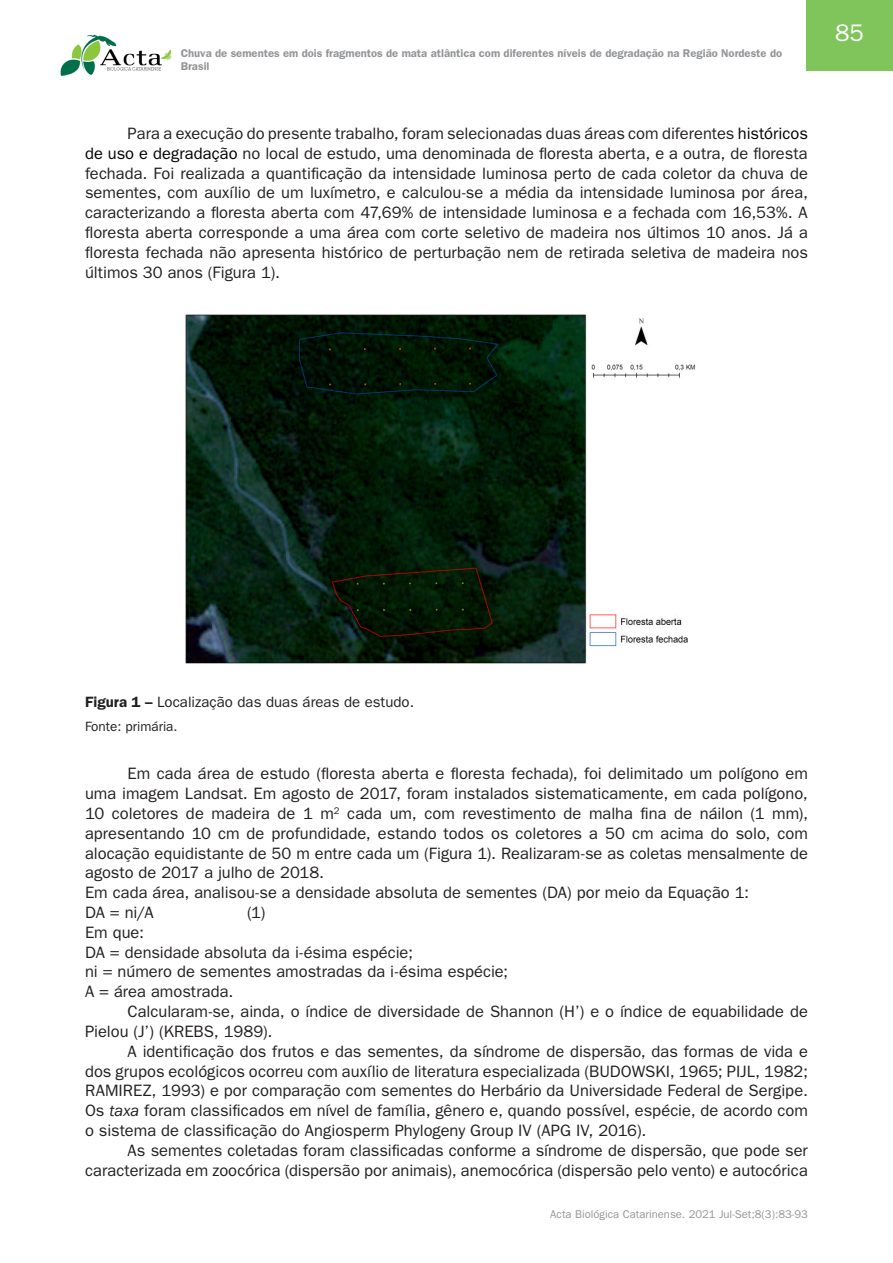
<style>
.page{position:relative;width:893px;height:1263px;background:#fff}
.page>*{position:absolute;margin:0;border:0;box-sizing:border-box;transform-origin:0 0}
.t1{font:24px "ITC Franklin Gothic Std";color:#fff}
.ACTA_texto{font:16.5px/19.8px "ITC Franklin Gothic Std";color:#231f20;text-align:justify}
.ACTA_tabelas_e_figur{font:15px "ITC Franklin Gothic Std";color:#231f20}
.ACTA_fonte{font:13.5px "ITC Franklin Gothic Std";color:#231f20}
.t2{font:600 11.25px/13.5px "ITC Franklin Gothic Std";color:#939598}
.t3{font:11.25px "ITC Franklin Gothic Std";color:#939598}
.s1{color:#000}
.s2{font-weight:600}
.s3{font-style:italic}
</style>
<div class="page">
<img style="left:60px;top:34px;width:112px;height:42px">
<div style="left:806px;top:0;width:87px;height:71px;background:#80c55b"></div>
<img style="left:185px;top:314px;width:511px;height:350px">
<p class="t2" style="left:181px;top:46px;width:603px">Chuva de sementes em dois fragmentos de mata atlântica com diferentes níveis de degradação na Região Nordeste do<br>Brasil</p>
<p class="ACTA_texto" style="left:85px;top:124px;width:724px;text-indent:43px">Para a execução do presente trabalho, foram selecionadas duas áreas com diferentes <span class="s1">históricos de uso e degradação</span> no local de estudo, uma denominada de floresta aberta, e a outra, de floresta fechada. Foi realizada a quantificação da intensidade luminosa perto de cada coletor da chuva de sementes, com auxílio de um luxímetro, e calculou-se a média da intensidade luminosa por área, caracterizando a floresta aberta com 47,69% de intensidade luminosa e a fechada com 16,53%. A floresta aberta corresponde a uma área com corte seletivo de madeira nos últimos 10 anos. Já a floresta fechada não apresenta histórico de perturbação nem de retirada seletiva de madeira nos últimos 30 anos (Figura 1).</p>
<h1 class="t1" style="left:835px;top:19px;width:30px">85</h1>
<p class="ACTA_tabelas_e_figur" style="left:85px;top:693px;width:331px"><span class="s2">Figura 1 –</span> Localização das duas áreas de estudo.</p>
<p class="ACTA_fonte" style="left:85px;top:719px;width:94px">Fonte: primária.</p>
<p class="ACTA_texto" style="left:85px;top:764px;width:724px;text-indent:43px">Em cada área de estudo (floresta aberta e floresta fechada), foi delimitado um polígono em uma imagem Landsat. Em agosto de 2017, foram instalados sistematicamente, em cada polígono, 10 coletores de madeira de 1 m<sup>2</sup> cada um, com revestimento de malha fina de náilon (1 mm), apresentando 10 cm de profundidade, estando todos os coletores a 50 cm acima do solo, com alocação equidistante de 50 m entre cada um (Figura 1). Realizaram-se as coletas mensalmente de agosto de 2017 a julho de 2018.</p>
<p class="ACTA_texto" style="left:85px;top:883px;width:666px">Em cada área, analisou-se a densidade absoluta de sementes (DA) por meio da Equação 1:</p>
<p class="ACTA_texto" style="left:85px;top:903px;width:70px">DA = ni/A</p>
<p class="ACTA_texto" style="left:247px;top:903px;width:20px">(1)</p>
<p class="ACTA_texto" style="left:85px;top:922px;width:60px">Em que:</p>
<p class="ACTA_texto" style="left:85px;top:942px;width:329px">DA = densidade absoluta da i-ésima espécie;</p>
<p class="ACTA_texto" style="left:85px;top:962px;width:425px">ni = número de sementes amostradas da i-ésima espécie;</p>
<p class="ACTA_texto" style="left:85px;top:982px;width:150px">A = área amostrada.</p>
<p class="ACTA_texto" style="left:85px;top:1002px;width:724px;text-indent:43px">Calcularam-se, ainda, o índice de diversidade de Shannon (H’) e o índice de equabilidade de<br>Pielou (J’) (KREBS, 1989).</p>
<p class="ACTA_texto" style="left:85px;top:1041px;width:724px;text-indent:43px">A identificação dos frutos e das sementes, da síndrome de dispersão, das formas de vida e dos grupos ecológicos ocorreu com auxílio de literatura especializada (BUDOWSKI, 1965; PIJL, 1982; RAMIREZ, 1993) e por comparação com sementes do Herbário da Universidade Federal de Sergipe.<br>Os <span class="s3">taxa</span> foram classificados em nível de família, gênero e, quando possível, espécie, de acordo com o sistema de classificação do Angiosperm Phylogeny Group IV (APG IV, 2016).</p>
<p class="ACTA_texto" style="left:85px;top:1140px;width:724px;text-align:right">As sementes coletadas foram classificadas conforme a síndrome de dispersão, que pode ser caracterizada em zoocórica (dispersão por animais), anemocórica (dispersão pelo vento) e autocórica</p>
<p class="t3" style="left:550px;top:1207px;width:259px">Acta Biológica Catarinense. 2021 Jul-Set;8(3):83-93</p>
</div>
